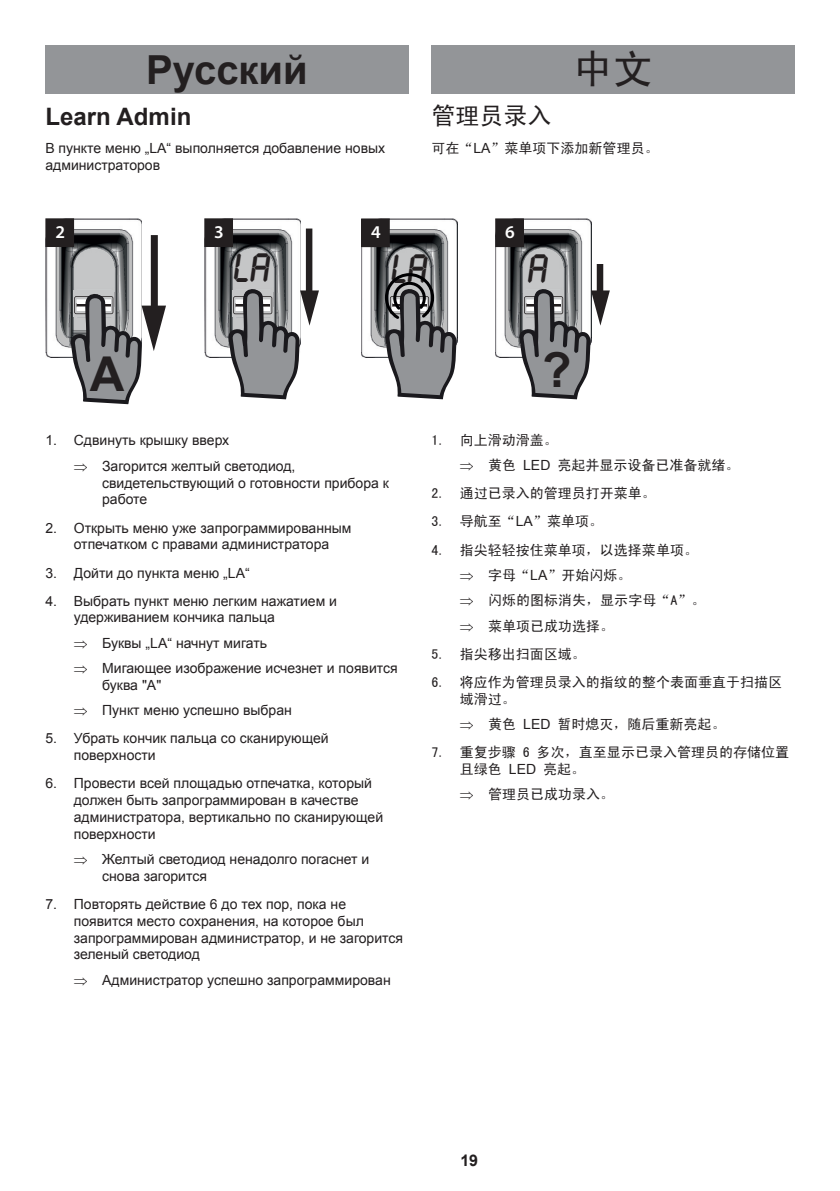
<style>
.page{position:relative;width:840px;height:1191px;background:#fff}
.page>*{position:absolute;margin:0;border:0;box-sizing:border-box;transform-origin:0 0}
.t1{font:700 48px "Arial";color:#231f20}
.t2{font:700 40px "Arial";color:#231f20}
.t3{font:40px "Sim Hei";color:#231f20}
.t4{font:36px "LCD Bold";color:#231f20}
.t5{font:700 24px "Arial";color:#231f20}
.t6{font:24px "Sim Hei";color:#231f20}
.t7{font:600 18px "Myriad Pro";color:#fff}
.t8{font:700 16px "Arial";color:#231f20}
.t9{font:14px/16.8px "Arial";color:#231f20}
.t10{font:14px/25.2px "Sim Hei";color:#231f20}
.s1{font-family:"Arial"}
</style>
<div class="page">
<div style="left:45px;top:45px;width:363px;height:49px;background:#939598"></div>
<div style="left:431px;top:45px;width:363px;height:49px;background:#939598"></div>
<img style="left:45px;top:218px;width:97px;height:139px">
<div style="left:74px;top:290px;width:40px;height:26px;background:#c5c6c7"></div>
<div style="left:151px;top:235px;width:7px;height:79px;background:#231f20"></div>
<svg style="left:70px;top:291px;width:96px;height:113px"></svg>
<div style="left:46px;top:219px;width:28px;height:27px;background:#231f20"></div>
<div style="left:45px;top:218px;width:29px;height:29px;border:1px solid #231f20"></div>
<img style="left:204px;top:218px;width:97px;height:139px">
<div style="left:306px;top:228px;width:6px;height:69px;background:#231f20"></div>
<svg style="left:227px;top:286px;width:92px;height:113px"></svg>
<div style="left:205px;top:219px;width:27px;height:27px;background:#231f20"></div>
<div style="left:204px;top:218px;width:29px;height:29px;border:1px solid #231f20"></div>
<img style="left:361px;top:218px;width:96px;height:139px">
<div style="left:361px;top:219px;width:28px;height:28px;background:#231f20"></div>
<div style="left:361px;top:218px;width:28px;height:29px;border:1px solid #231f20"></div>
<svg style="left:384px;top:273px;width:72px;height:126px;background:#868789"></svg>
<img style="left:495px;top:218px;width:96px;height:139px">
<div style="left:596px;top:264px;width:7px;height:33px;background:#231f20"></div>
<svg style="left:518px;top:286px;width:91px;height:113px"></svg>
<div style="left:495px;top:219px;width:28px;height:27px;background:#231f20"></div>
<div style="left:495px;top:218px;width:28px;height:29px;border:1px solid #231f20"></div>
<h2 class="t2" style="left:146px;top:43px;width:163px">Русский</h2>
<h2 class="t3" style="left:572px;top:49px;width:81px">中文</h2>
<h3 class="t5" style="left:45px;top:101px;width:147px">Learn Admin</h3>
<p class="t9" style="left:45px;top:140px;width:341px">В пункте меню „LA“ выполняется добавление новых администраторов</p>
<h3 class="t6" style="left:431px;top:104px;width:121px">管理员录入</h3>
<p class="t10" style="left:431px;top:135px;width:229px">可在“<span class="s1">LA</span>”菜单项下添加新管理员。</p>
<p class="t7" style="left:55px;top:221px;width:11px">2</p>
<p class="t7" style="left:214px;top:221px;width:11px">3</p>
<p class="t7" style="left:371px;top:221px;width:11px">4</p>
<p class="t7" style="left:505px;top:221px;width:11px">6</p>
<h1 class="t1" style="left:90px;top:342px;width:36px">А</h1>
<h3 class="t4" style="left:234px;top:248px;width:37px">LA</h3>
<h3 class="t4" style="left:392px;top:249px;width:37px">LA</h3>
<h3 class="t4" style="left:528px;top:249px;width:20px">A</h3>
<h1 class="t1" style="left:542px;top:338px;width:31px">?</h1>
<p class="t9" style="left:74px;top:428px;width:223px;line-height:25.2px;text-indent:-28px">1. Сдвинуть крышку вверх<br>⇒ Загорится желтый светодиод,</p>
<p class="t9" style="left:102px;top:474px;width:288px">свидетельствующий о готовности прибора к работе</p>
<p class="t9" style="left:45px;top:519px;width:307px;text-align:center">2. Открыть меню уже запрограммированным отпечатком с правами администратора</p>
<p class="t9" style="left:45px;top:564px;width:206px">3. Дойти до пункта меню „LA“</p>
<p class="t9" style="left:74px;top:592px;width:264px;text-indent:-28px">4. Выбрать пункт меню легким нажатием и удерживанием кончика пальца</p>
<p class="t9" style="left:74px;top:630px;width:325px;line-height:25.2px">⇒ Буквы „LA“ начнут мигать<br>⇒ Мигающее изображение исчезнет и появится</p>
<p class="t9" style="left:74px;top:672px;width:219px;line-height:25.2px;text-indent:28px">буква "А"<br>⇒ Пункт меню успешно выбран</p>
<p class="t9" style="left:74px;top:730px;width:256px;text-indent:-28px">5. Убрать кончик пальца со сканирующей поверхности</p>
<p class="t9" style="left:74px;top:775px;width:311px;text-indent:-28px">6. Провести всей площадью отпечатка, который должен быть запрограммирован в качестве администратора, вертикально по сканирующей поверхности</p>
<p class="t9" style="left:102px;top:851px;width:268px;text-indent:-28px">⇒ Желтый светодиод ненадолго погаснет и снова загорится</p>
<p class="t9" style="left:74px;top:895px;width:330px;text-indent:-28px">7. Повторять действие 6 до тех пор, пока не появится место сохранения, на которое был запрограммирован администратор, и не загорится зеленый светодиод</p>
<p class="t9" style="left:74px;top:971px;width:318px">⇒ Администратор успешно запрограммирован</p>
<p class="t10" style="left:459px;top:427px;width:281px;text-indent:-28px">1. 向上滑动滑盖。<br>⇒ 黄色 <span class="s1">LED</span> 亮起并显示设备已准备就绪。</p>
<p class="t10" style="left:431px;top:481px;width:226px">2. 通过已录入的管理员打开菜单。</p>
<p class="t10" style="left:431px;top:509px;width:173px">3. 导航至“<span class="s1">LA</span>”菜单项。</p>
<p class="t10" style="left:459px;top:537px;width:247px;text-indent:-28px">4. 指尖轻轻按住菜单项，以选择菜单项。⇒ 字母“<span class="s1">LA</span>”开始闪烁。<br>⇒ 闪烁的图标消失，显示字母“A”。⇒ 菜单项已成功选择。</p>
<p class="t10" style="left:431px;top:641px;width:156px">5. 指尖移出扫面区域。</p>
<p class="t10" style="left:459px;top:673px;width:323px;line-height:16.8px;text-indent:-28px">6. 将应作为管理员录入的指纹的整个表面垂直于扫描区域滑过。</p>
<p class="t10" style="left:459px;top:711px;width:267px">⇒ 黄色 <span class="s1">LED</span> 暂时熄灭，随后重新亮起。</p>
<p class="t10" style="left:459px;top:743px;width:330px;line-height:16.8px;text-indent:-28px">7. 重复步骤 6 多次，直至显示已录入管理员的存储位置且绿色 <span class="s1">LED</span> 亮起。</p>
<p class="t10" style="left:459px;top:781px;width:156px">⇒ 管理员已成功录入。</p>
<p class="t8" style="left:460px;top:1149px;width:19px">19</p>
</div>
